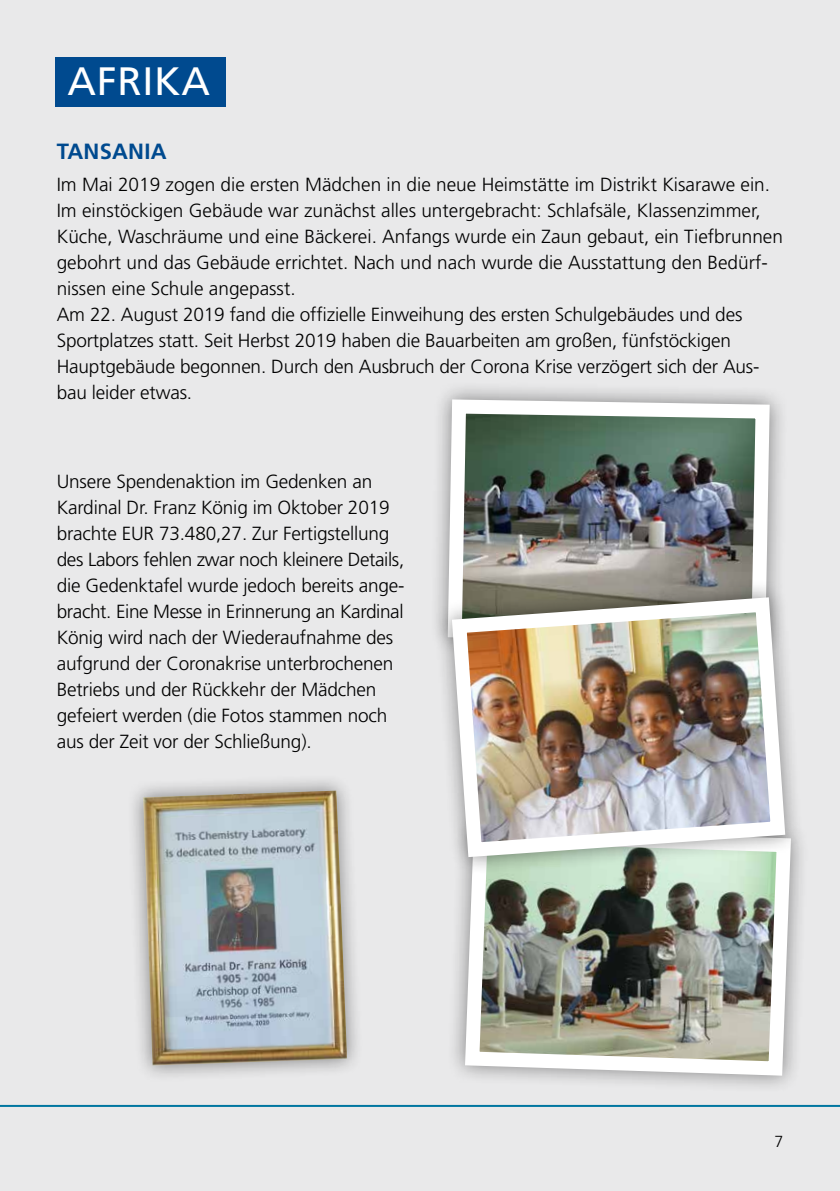
<style>
.page{position:relative;width:840px;height:1191px;background:#fff}
.page>*{position:absolute;margin:0;border:0;box-sizing:border-box;transform-origin:0 0}
.t1{font:39.6px "Frutiger";letter-spacing:.02em;color:#fff}
.t2{font:700 22px "Frutiger";letter-spacing:.01em;color:#004a8f}
.t3{font:300 19px/26px "Frutiger";letter-spacing:-.01em;color:#000}
.t4{font:300 16px "Frutiger";color:#000}
</style>
<div class="page">
<div style="left:0;top:0;width:839px;height:1191px;background:#e9e9ea"></div>
<hr style="left:0;top:1105px;width:839px;height:2px;background:#0076a0">
<div style="left:55px;top:57px;width:170px;height:50px;background:#004a8f"></div>
<img style="left:457px;top:875px;width:340px;height:208px">
<div style="left:429px;top:381px;width:358px;height:280px;background:#e5e5e6"></div>
<img style="left:440px;top:392px;width:336px;height:187px">
<div style="left:126px;top:773px;width:238px;height:309px;background:#000;opacity:.45"></div>
<img style="left:143px;top:790px;width:204px;height:275px">
<div style="left:434px;top:579px;width:368px;height:296px;background:#000;opacity:.45"></div>
<img style="left:444px;top:590px;width:348px;height:274px">
<h1 class="t1" style="left:67px;top:58px;width:144px">AFRIKA</h1>
<p class="t2" style="left:57px;top:138px;width:111px">TANSANIA</p>
<p class="t3" style="left:57px;top:171px;width:727px">Im Mai 2019 zogen die ersten Mädchen in die neue Heimstätte im Distrikt Kisarawe ein.<br>Im einstöckigen Gebäude war zunächst alles untergebracht: Schlafsäle, Klassenzimmer, Küche, Waschräume und eine Bäckerei. Anfangs wurde ein Zaun gebaut, ein Tiefbrunnen gebohrt und das Gebäude errichtet. Nach und nach wurde die Ausstattung den Bedürf&shy;nissen eine Schule angepasst.<br>Am 22. August 2019 fand die offizielle Einweihung des ersten Schulgebäudes und des Sportplatzes statt. Seit Herbst 2019 haben die Bauarbeiten am großen, fünfstöckigen Hauptgebäude begonnen. Durch den Ausbruch der Corona Krise verzögert sich der Aus&shy;bau leider etwas.</p>
<p class="t3" style="left:57px;top:469px;width:349px">Unsere Spendenaktion im Gedenken an Kardinal Dr. Franz König im Oktober 2019 brachte EUR 73.480,27. Zur Fertigstellung des Labors fehlen zwar noch kleinere Details, die Gedenktafel wurde jedoch bereits ange&shy;bracht. Eine Messe in Erinnerung an Kardinal König wird nach der Wiederaufnahme des aufgrund der Coronakrise unterbrochenen Betriebs und der Rückkehr der Mädchen gefeiert werden (die Fotos stammen noch aus der Zeit vor der Schließung).</p>
<p class="t4" style="left:773px;top:1132px;width:10px">7</p>
</div>
